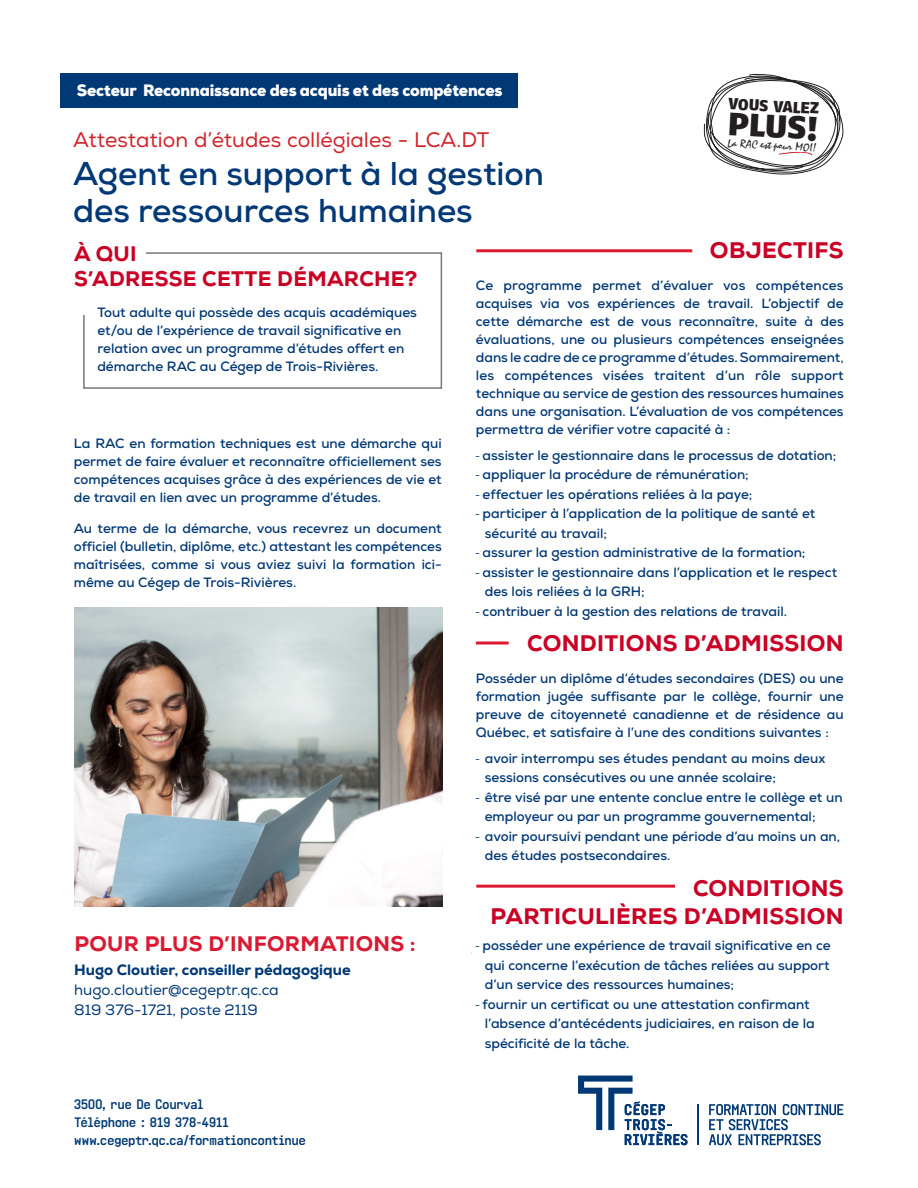
<style>
.page{position:relative;width:918px;height:1188px;background:#fff}
.page>*{position:absolute;margin:0;border:0;box-sizing:border-box;transform-origin:0 0}
.TITRE_AR{font:700 33px/37.5px "Nexa";color:#013876}
.t1{font:900 32.25px "Fago Ex Tf";color:#231f20}
.SOUS_TITRE_AR{font:800 22.5px/28.5px "Nexa";letter-spacing:.015em;color:#ca0025;text-align:right}
.SOUS_TITRE_TITRE_AR{font:21px "Nexa";color:#d1232a}
.A_QUI_AR{font:800 21px/25.2px "Nexa";letter-spacing:.015em;color:#ca0025}
.POUR_INFO_AR{font:800 21px "Nexa";letter-spacing:.015em;color:#da1a32}
.SECTEUR_RAC_AR{font:900 16.5px "Nexa";letter-spacing:-.01em;color:#fff;scale:.95 1}
.t2{font:900 16.05px "Fago Ex Tf";color:#231f20}
.t3{font:700 15px/18px "Cegep TR";letter-spacing:.005em;color:#003a75}
.t4{font:15px "Nexa";color:#013876}
.t5{font:800 15px "Nexa";color:#013876}
.TEXTE_AR{font:700 13.5px/18px "Nexa";color:#013876}
.t6{font:11.4px "Staccato 222 BT";color:#231f20}
.s1{font-family:"Univers LT Std";font-weight:300}
</style>
<div class="page">
<hr style="left:698px;top:1104px;width:1px;height:41px;background:#013876">
<svg style="left:578px;top:1076px;width:110px;height:69px"></svg>
<svg style="left:709px;top:1104px;width:134px;height:41px"></svg>
<div style="left:61px;top:74px;width:457px;height:34px;background:#013876"></div>
<div style="left:83px;top:252px;width:359px;height:137px;border:2px solid #76787b"></div>
<div style="left:49px;top:212px;width:97px;height:102px;background:#fff"></div>
<hr style="left:476px;top:642px;width:33px;height:3px;background:#dc1a32">
<hr style="left:476px;top:249px;width:216px;height:3px;background:#dc1a32">
<hr style="left:476px;top:885px;width:199px;height:3px;background:#dc1a32">
<svg style="left:704px;top:73px;width:140px;height:102px"></svg>
<img style="left:74px;top:608px;width:368px;height:299px">
<p class="SECTEUR_RAC_AR" style="left:77px;top:80px;width:450px">Secteur Reconnaissance des acquis et des compétences</p>
<p class="SOUS_TITRE_TITRE_AR" style="left:73px;top:127px;width:418px">Attestation d’études collégiales - LCA.DT</p>
<p class="TITRE_AR" style="left:73px;top:154px;width:472px">Agent en support à la gestion des ressources humaines</p>
<p class="t2" style="left:729px;top:94px;width:92px;rotate:3deg">VOUS VALEZ</p>
<p class="t1" style="left:729px;top:104px;width:92px;rotate:3deg">PLUS!</p>
<p class="t6" style="left:728px;top:136px;width:91px;rotate:3deg">La RAC est pour MOI!</p>
<p class="A_QUI_AR" style="left:74px;top:241px;width:345px">À QUI<br>S’ADRESSE CETTE DÉMARCHE?</p>
<p class="TEXTE_AR" style="left:97px;top:304px;width:321px">Tout adulte qui possède des acquis académiques et/ou de l’expérience de travail significative en relation avec un programme d’études offert en démarche RAC au Cégep de Trois-Rivières.</p>
<p class="TEXTE_AR" style="left:74px;top:434px;width:369px;text-align:justify">La RAC en formation techniques est une démarche qui permet de faire évaluer et reconnaître officiellement ses compétences acquises grâce à des expériences de vie et de travail en lien avec un programme d’études.</p>
<p class="TEXTE_AR" style="left:74px;top:520px;width:369px;text-align:justify">Au terme de la démarche, vous recevrez un document officiel (bulletin, diplôme, etc.) attestant les compétences maîtrisées, comme si vous aviez suivi la formation ici&shy;même au Cégep de Trois-Rivières.</p>
<p class="POUR_INFO_AR" style="left:74px;top:930px;width:343px">POUR PLUS D’INFORMATIONS :</p>
<p class="t5" style="left:74px;top:960px;width:278px">Hugo Cloutier, conseiller pédagogique</p>
<p class="t4" style="left:74px;top:981px;width:206px">hugo.cloutier@cegeptr.qc.ca</p>
<p class="t4" style="left:74px;top:1001px;width:185px">819 376-1721, poste 2119</p>
<p class="t3" style="left:74px;top:1094px;width:233px">3500, rue De Courval<br>Téléphone : 819 378-4911 www.cegeptr.qc.ca/formationcontinue</p>
<p class="SOUS_TITRE_AR" style="left:710px;top:236px;width:135px">OBJECTIFS</p>
<p class="TEXTE_AR" style="left:476px;top:276px;width:369px;text-align:justify">Ce programme permet d’évaluer vos compétences acquises via vos expériences de travail. L’objectif de cette démarche est de vous reconnaître, suite à des évaluations, une ou plusieurs compétences enseignées dans le cadre de ce programme d’études. Sommairement, les compétences visées traitent d’un rôle support technique au service de gestion des ressources humaines dans une organisation. L’évaluation de vos compétences permettra de vérifier votre capacité à :</p>
<p class="TEXTE_AR" style="left:476px;top:446px;width:362px"><span class="s1">-</span> assister le gestionnaire dans le processus de dotation;</p>
<p class="TEXTE_AR" style="left:476px;top:466px;width:274px"><span class="s1">-</span> appliquer la procédure de rémunération;</p>
<p class="TEXTE_AR" style="left:476px;top:485px;width:278px"><span class="s1">-</span> effectuer les opérations reliées à la paye;</p>
<p class="TEXTE_AR" style="left:485px;top:504px;width:332px;line-height:19.5px;text-indent:-9px"><span class="s1">-</span> participer à l’application de la politique de santé et sécurité au travail;</p>
<p class="TEXTE_AR" style="left:476px;top:544px;width:331px"><span class="s1">-</span> assurer la gestion administrative de la formation;</p>
<p class="TEXTE_AR" style="left:485px;top:562px;width:354px;line-height:19.5px;text-indent:-9px"><span class="s1">-</span> assister le gestionnaire dans l’application et le respect des lois reliées à la GRH;</p>
<p class="TEXTE_AR" style="left:476px;top:602px;width:313px"><span class="s1">-</span> contribuer à la gestion des relations de travail.</p>
<p class="SOUS_TITRE_AR" style="left:527px;top:629px;width:318px">CONDITIONS D’ADMISSION</p>
<p class="TEXTE_AR" style="left:476px;top:669px;width:369px;text-align:justify">Posséder un diplôme d’études secondaires (DES) ou une formation jugée suffisante par le collège, fournir une preuve de citoyenneté canadienne et de résidence au Québec, et satisfaire à l’une des conditions suivantes :</p>
<p class="TEXTE_AR" style="left:485px;top:748px;width:342px;line-height:19.5px;text-indent:-9px"><span class="s1">-</span> avoir interrompu ses études pendant au moins deux sessions consécutives ou une année scolaire;</p>
<p class="TEXTE_AR" style="left:485px;top:787px;width:359px;line-height:19.5px;text-indent:-9px"><span class="s1">-</span> être visé par une entente conclue entre le collège et un employeur ou par un programme gouvernemental;</p>
<p class="TEXTE_AR" style="left:485px;top:826px;width:357px;line-height:19.5px;text-indent:-9px"><span class="s1">-</span> avoir poursuivi pendant une période d’au moins un an, des études postsecondaires.</p>
<p class="SOUS_TITRE_AR" style="left:491px;top:874px;width:355px">CONDITIONS<br>PARTICULIÈRES D’ADMISSION</p>
<p class="TEXTE_AR" style="left:485px;top:936px;width:347px;line-height:19.5px;text-align:justify;text-indent:-9px"><span class="s1">-</span> posséder une expérience de travail significative en ce qui concerne l’exécution de tâches reliées au support d’un service des ressources humaines;</p>
<p class="TEXTE_AR" style="left:485px;top:994px;width:331px;line-height:19.5px;text-indent:-9px"><span class="s1">-</span> fournir un certificat ou une attestation confirmant l’absence d’antécédents judiciaires, en raison de la spécificité de la tâche.</p>
</div>
